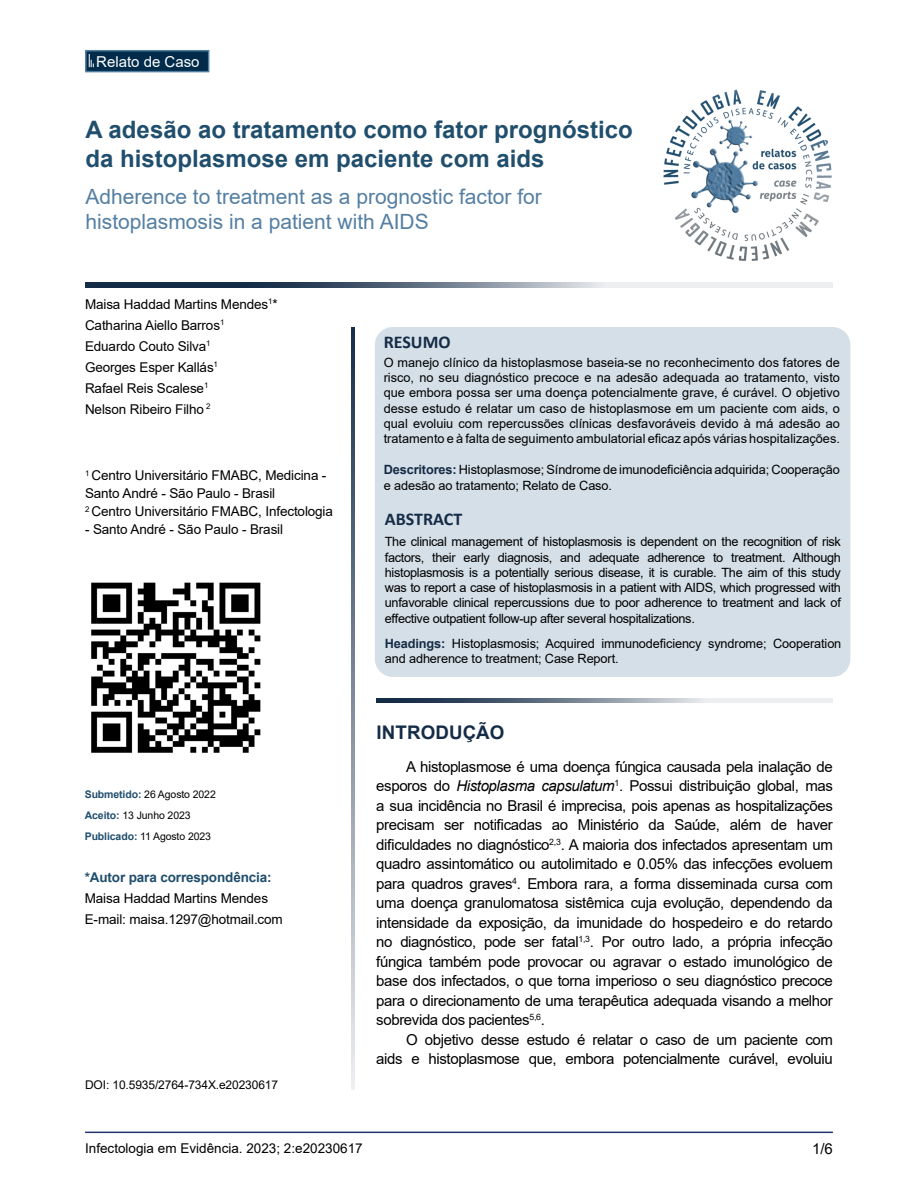
<style>
.page{position:relative;width:918px;height:1188px;background:#fff}
.page>*{position:absolute;margin:0;border:0;box-sizing:border-box;transform-origin:0 0}
.t1{font:700 24px/28.8px "Arial";color:#204e6d}
.t2{font:21px/25.2px "Arial";color:#547fa2}
.Tópico{font:700 18.75px "Arial";letter-spacing:.005em;color:#152c47}
.t3{font:700 18px "Calibri";color:#152c47}
.Texto{font:15px/19.5px "Arial";letter-spacing:-.025em;color:#000;text-align:justify}
.t4{font:15px "Arial";color:#fff}
.Afiliações{font:13.5px/18px "Arial";letter-spacing:-.01em;color:#000}
.Autores{font:13.5px "Arial";letter-spacing:-.01em;color:#000}
.Afiliações-2{font:700 13.5px "Arial";letter-spacing:-.01em;color:#204e6d}
.Resumo___Abstract{font:12.75px/15.3px "Arial";letter-spacing:-.01em;color:#000;text-align:justify}
.Afiliações-3{font:12px "Arial";letter-spacing:-.01em;color:#000}
.Afiliações-4{font:10.5px "Arial";letter-spacing:-.01em;color:#000}
.s1{font-weight:700;color:#204e6d}
.s2{font-weight:700;color:#162c46}
.s3{font-style:italic}
</style>
<div class="page">
<hr style="left:85px;top:1132px;width:748px;height:1px;background:#23356c">
<svg style="left:351px;top:327px;width:4px;height:763px;background:#828e9c"></svg>
<img style="left:663px;top:89px;width:169px;height:172px">
<svg style="left:85px;top:282px;width:748px;height:6px;background:#818d9b"></svg>
<div style="left:85px;top:50px;width:124px;height:22px;background:#002b4a;border:2px solid #527ea2"></div>
<svg style="left:89px;top:54px;width:5px;height:13px"></svg>
<svg style="left:376px;top:698px;width:457px;height:5px;background:#8d98a5"></svg>
<div style="left:375px;top:327px;width:475px;height:350px;background:#d4dfe7;border-radius:18px"></div>
<img style="left:91px;top:582px;width:170px;height:171px">
<p class="t4" style="left:96px;top:52px;width:105px">Relato de Caso</p>
<p class="t1" style="left:86px;top:116px;width:549px">A adesão ao tratamento como fator prognóstico da histoplasmose em paciente com aids</p>
<p class="t2" style="left:86px;top:184px;width:458px">Adherence to treatment as a prognostic factor for histoplasmosis in a patient with AIDS</p>
<p class="Autores" style="left:85px;top:295px;width:194px">Maisa Haddad Martins Mendes<sup>1</sup>*</p>
<p class="Autores" style="left:85px;top:316px;width:141px">Catharina Aiello Barros<sup>1</sup></p>
<p class="Autores" style="left:85px;top:337px;width:127px">Eduardo Couto Silva<sup>1</sup></p>
<p class="Autores" style="left:85px;top:358px;width:134px">Georges Esper Kallás<sup>1</sup></p>
<p class="Autores" style="left:85px;top:379px;width:125px">Rafael Reis Scalese<sup>1</sup></p>
<p class="Autores" style="left:85px;top:400px;width:127px">Nelson Ribeiro Filho <sup>2</sup></p>
<p class="Afiliações" style="left:85px;top:467px;width:243px"><sup>1</sup> Centro Universitário FMABC, Medicina -<br>Santo André - São Paulo - Brasil</p>
<p class="Afiliações" style="left:85px;top:503px;width:249px"><sup>2</sup> Centro Universitário FMABC, Infectologia</p>
<p class="Afiliações" style="left:85px;top:521px;width:200px">- Santo André - São Paulo - Brasil</p>
<p class="Afiliações-4" style="left:85px;top:787px;width:133px"><span class="s1">Submetido:</span> 26 Agosto 2022</p>
<p class="Afiliações-4" style="left:85px;top:808px;width:107px"><span class="s1">Aceito:</span> 13 Junho 2023</p>
<p class="Afiliações-4" style="left:85px;top:829px;width:128px"><span class="s1">Publicado:</span> 11 Agosto 2023</p>
<p class="Afiliações-2" style="left:85px;top:867px;width:188px">*Autor para correspondência:</p>
<p class="Afiliações" style="left:85px;top:889px;width:185px">Maisa Haddad Martins Mendes</p>
<p class="Afiliações" style="left:85px;top:910px;width:200px">E-mail: maisa.1297@hotmail.com</p>
<p class="Afiliações-3" style="left:85px;top:1076px;width:195px">DOI: 10.5935/2764-734X.e20230617</p>
<p class="t3" style="left:384px;top:330px;width:68px">RESUMO</p>
<p class="Resumo___Abstract" style="left:384px;top:355px;width:458px">O manejo clínico da histoplasmose baseia-se no reconhecimento dos fatores de risco, no seu diagnóstico precoce e na adesão adequada ao tratamento, visto que embora possa ser uma doença potencialmente grave, é curável. O objetivo desse estudo é relatar um caso de histoplasmose em um paciente com aids, o qual evoluiu com repercussões clínicas desfavoráveis devido à má adesão ao tratamento e à falta de seguimento ambulatorial eficaz após várias hospitalizações.</p>
<p class="Resumo___Abstract" style="left:384px;top:462px;width:458px"><span class="s2">Descritores:</span> Histoplasmose; Síndrome de imunodeficiência adquirida; Cooperação e adesão ao tratamento; Relato de Caso.</p>
<p class="t3" style="left:385px;top:506px;width:79px">ABSTRACT</p>
<p class="Resumo___Abstract" style="left:385px;top:534px;width:458px">The clinical management of histoplasmosis is dependent on the recognition of risk factors, their early diagnosis, and adequate adherence to treatment. Although histoplasmosis is a potentially serious disease, it is curable. The aim of this study was to report a case of histoplasmosis in a patient with AIDS, which progressed with unfavorable clinical repercussions due to poor adherence to treatment and lack of effective outpatient follow-up after several hospitalizations.</p>
<p class="Resumo___Abstract" style="left:385px;top:636px;width:458px"><span class="s2">Headings:</span> Histoplasmosis; Acquired immunodeficiency syndrome; Cooperation and adherence to treatment; Case Report.</p>
<p class="Tópico" style="left:377px;top:720px;width:129px">INTRODUÇÃO</p>
<p class="Texto" style="left:376px;top:757px;width:458px;text-indent:30px">A histoplasmose é uma doença fúngica causada pela inalação de esporos do <span class="s3">Histoplasma capsulatum</span><sup>1</sup>. Possui distribuição global, mas a sua incidência no Brasil é imprecisa, pois apenas as hospitalizações precisam ser notificadas ao Ministério da Saúde, além de haver dificuldades no diagnóstico<sup>2,3</sup>. A maioria dos infectados apresentam um quadro assintomático ou autolimitado e 0.05% das infecções evoluem para quadros graves<sup>4</sup>. Embora rara, a forma disseminada cursa com uma doença granulomatosa sistêmica cuja evolução, dependendo da intensidade da exposição, da imunidade do hospedeiro e do retardo no diagnóstico, pode ser fatal<sup>1,3</sup>. Por outro lado, a própria infecção fúngica também pode provocar ou agravar o estado imunológico de base dos infectados, o que torna imperioso o seu diagnóstico precoce para o direcionamento de uma terapêutica adequada visando a melhor sobrevida dos pacientes<sup>5,6</sup>.</p>
<p class="Texto" style="left:376px;top:1030px;width:458px;text-align:right">O objetivo desse estudo é relatar o caso de um paciente com aids e histoplasmose que, embora potencialmente curável, evoluiu</p>
<p class="Afiliações" style="left:85px;top:1139px;width:279px">Infectologia em Evidência. 2023; 2:e20230617</p>
<p class="Texto" style="left:812px;top:1139px;width:22px">1/6</p>
</div>
